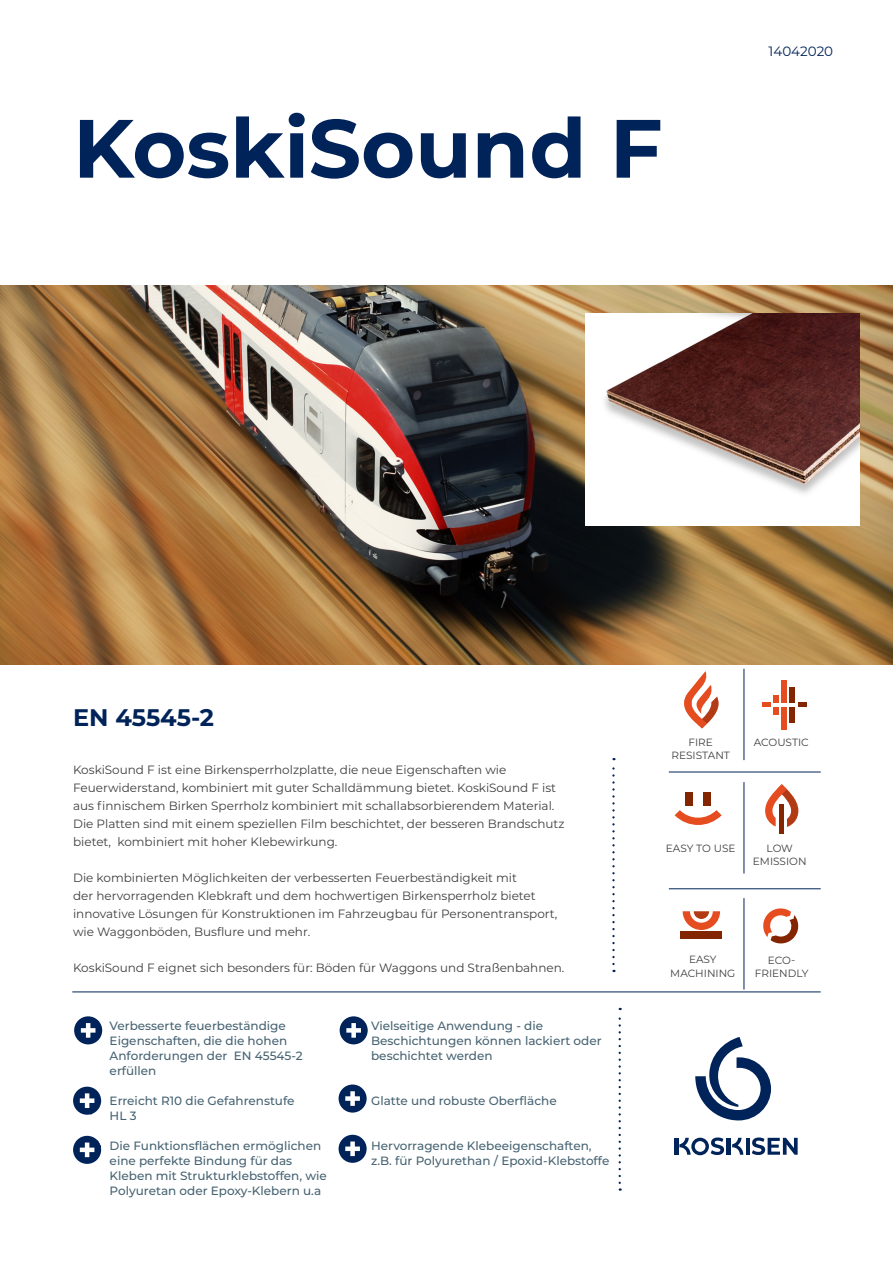
<style>
.page{position:relative;width:893px;height:1263px;background:#fff}
.page>*{position:absolute;margin:0;border:0;box-sizing:border-box;transform-origin:0 0}
.t1{font:700 82.5px "Montserrat";color:#002359}
.t2{font:700 24px "Montserrat";color:#002359}
.base{font:13.5px "Montserrat";color:#002359}
.base-2{font:12px/18px "Montserrat";color:#3e3e3f}
.Benefits_list{font:500 12px/15px "Montserrat";color:#476372}
.icon_text{font:10.5px/13.5px "Montserrat";color:#3e3e3f;text-align:center}
</style>
<div class="page">
<img style="left:0;top:286px;width:893px;height:378px">
<img style="left:585px;top:314px;width:275px;height:211px">
<hr style="left:746px;top:1138px;width:3px;height:17px;background:#002359">
<hr style="left:674px;top:1138px;width:4px;height:17px;background:#002359">
<hr style="left:727px;top:1138px;width:4px;height:17px;background:#002359">
<svg style="left:752px;top:1137px;width:46px;height:18px"></svg>
<svg style="left:679px;top:1137px;width:45px;height:18px"></svg>
<svg style="left:732px;top:1138px;width:11px;height:17px"></svg>
<svg style="left:695px;top:1037px;width:76px;height:83px"></svg>
<svg style="left:612px;top:758px;width:3px;height:206px"></svg>
<svg style="left:619px;top:1008px;width:2px;height:183px"></svg>
<hr style="left:72px;top:991px;width:749px;height:1px;background:#002359">
<hr style="left:669px;top:888px;width:152px;height:1px;background:#002359">
<hr style="left:669px;top:772px;width:152px;height:1px;background:#002359">
<hr style="left:744px;top:782px;width:1px;height:91px;background:#002359">
<hr style="left:744px;top:669px;width:1px;height:91px;background:#002359">
<hr style="left:744px;top:898px;width:1px;height:91px;background:#002359">
<div style="left:74px;top:1016px;width:28px;height:28px;background:#002359;border-radius:50%"></div>
<svg style="left:86px;top:1023px;width:4px;height:15px"></svg>
<div style="left:81px;top:1028px;width:14px;height:5px;background:#fff"></div>
<div style="left:340px;top:1016px;width:28px;height:28px;background:#002359;border-radius:50%"></div>
<div style="left:351px;top:1023px;width:5px;height:15px;background:#fff"></div>
<div style="left:346px;top:1028px;width:15px;height:5px;background:#fff"></div>
<div style="left:73px;top:1087px;width:28px;height:28px;background:#002359;border-radius:50%"></div>
<hr style="left:85px;top:1093px;width:4px;height:15px;background:#fff">
<div style="left:80px;top:1098px;width:14px;height:5px;background:#fff"></div>
<div style="left:339px;top:1084px;width:28px;height:28px;background:#002359;border-radius:50%"></div>
<div style="left:350px;top:1091px;width:5px;height:15px;background:#fff"></div>
<div style="left:345px;top:1096px;width:15px;height:5px;background:#fff"></div>
<div style="left:73px;top:1136px;width:28px;height:28px;background:#002359;border-radius:50%"></div>
<hr style="left:85px;top:1142px;width:4px;height:15px;background:#fff">
<div style="left:80px;top:1147px;width:14px;height:5px;background:#fff"></div>
<div style="left:339px;top:1135px;width:28px;height:28px;background:#002359;border-radius:50%"></div>
<div style="left:350px;top:1141px;width:5px;height:15px;background:#fff"></div>
<div style="left:345px;top:1146px;width:15px;height:5px;background:#fff"></div>
<svg style="left:763px;top:908px;width:36px;height:36px"></svg>
<svg style="left:798px;top:702px;width:8px;height:4px"></svg>
<div style="left:781px;top:680px;width:6px;height:22px;background:#e54c20"></div>
<div style="left:789px;top:687px;width:6px;height:15px;background:#832501"></div>
<div style="left:781px;top:707px;width:6px;height:23px;background:#e54c20"></div>
<div style="left:789px;top:707px;width:6px;height:15px;background:#832501"></div>
<svg style="left:762px;top:695px;width:16px;height:19px"></svg>
<div style="left:779px;top:804px;width:5px;height:30px;background:#832501"></div>
<svg style="left:765px;top:784px;width:33px;height:43px"></svg>
<div style="left:680px;top:932px;width:42px;height:7px;background:#832501"></div>
<svg style="left:683px;top:911px;width:37px;height:19px"></svg>
<div style="left:685px;top:792px;width:7px;height:14px;background:#832501"></div>
<div style="left:704px;top:792px;width:7px;height:14px;background:#832501"></div>
<svg style="left:675px;top:810px;width:47px;height:15px"></svg>
<svg style="left:684px;top:671px;width:35px;height:57px"></svg>
<h1 class="t1" style="left:73px;top:89px;width:591px">KoskiSound F</h1>
<p class="base" style="left:769px;top:42px;width:66px">14042020</p>
<h3 class="t2" style="left:73px;top:700px;width:143px">EN 45545-2</h3>
<p class="base-2" style="left:73px;top:760px;width:493px">KoskiSound F ist eine Birkensperrholzplatte, die neue Eigenschaften wie Feuerwiderstand, kombiniert mit guter Schalldämmung bietet. KoskiSound F ist aus finnischem Birken Sperrholz kombiniert mit schallabsorbierendem Material.<br>Die Platten sind mit einem speziellen Film beschichtet, der besseren Brandschutz bietet, kombiniert mit hoher Klebewirkung.</p>
<p class="base-2" style="left:73px;top:868px;width:486px">Die kombinierten Möglichkeiten der verbesserten Feuerbeständigkeit mit<br>der hervorragenden Klebkraft und dem hochwertigen Birkensperrholz bietet innovative Lösungen für Konstruktionen im Fahrzeugbau für Personentransport, wie Waggonböden, Busflure und mehr.</p>
<p class="base-2" style="left:73px;top:958px;width:493px">KoskiSound F eignet sich besonders für: Böden für Waggons und Straßenbahnen.</p>
<p class="Benefits_list" style="left:110px;top:1018px;width:195px">Verbesserte feuerbeständige<br>Eigenschaften, die die hohen<br>Anforderungen der EN 45545-2</p>
<p class="Benefits_list" style="left:110px;top:1063px;width:48px">erfüllen</p>
<p class="Benefits_list" style="left:110px;top:1093px;width:186px">Erreicht R10 die Gefahrenstufe</p>
<p class="Benefits_list" style="left:110px;top:1108px;width:28px">HL 3</p>
<p class="Benefits_list" style="left:110px;top:1138px;width:213px">Die Funktionsflächen ermöglichen</p>
<p class="Benefits_list" style="left:110px;top:1153px;width:184px">eine perfekte Bindung für das</p>
<p class="Benefits_list" style="left:110px;top:1168px;width:219px">Kleben mit Strukturklebstoffen, wie<br>Polyuretan oder Epoxy-Klebern u.a</p>
<p class="Benefits_list" style="left:371px;top:1018px;width:232px">Vielseitige Anwendung - die<br>Beschichtungen können lackiert oder beschichtet werden</p>
<p class="Benefits_list" style="left:371px;top:1093px;width:187px">Glatte und robuste Oberfläche</p>
<p class="Benefits_list" style="left:371px;top:1138px;width:240px">Hervorragende Klebeeigenschaften, z.B. für Polyurethan / Epoxid-Klebstoffe</p>
<p class="icon_text" style="left:671px;top:735px;width:60px">FIRE<br>RESISTANT</p>
<p class="icon_text" style="left:754px;top:735px;width:57px">ACOUSTIC</p>
<p class="icon_text" style="left:666px;top:841px;width:71px">EASY TO USE</p>
<p class="icon_text" style="left:753px;top:841px;width:55px">LOW<br>EMISSION</p>
<p class="icon_text" style="left:670px;top:952px;width:67px">EASY<br>MACHINING</p>
<p class="icon_text" style="left:755px;top:953px;width:55px">ECO-<br>FRIENDLY</p>
</div>
